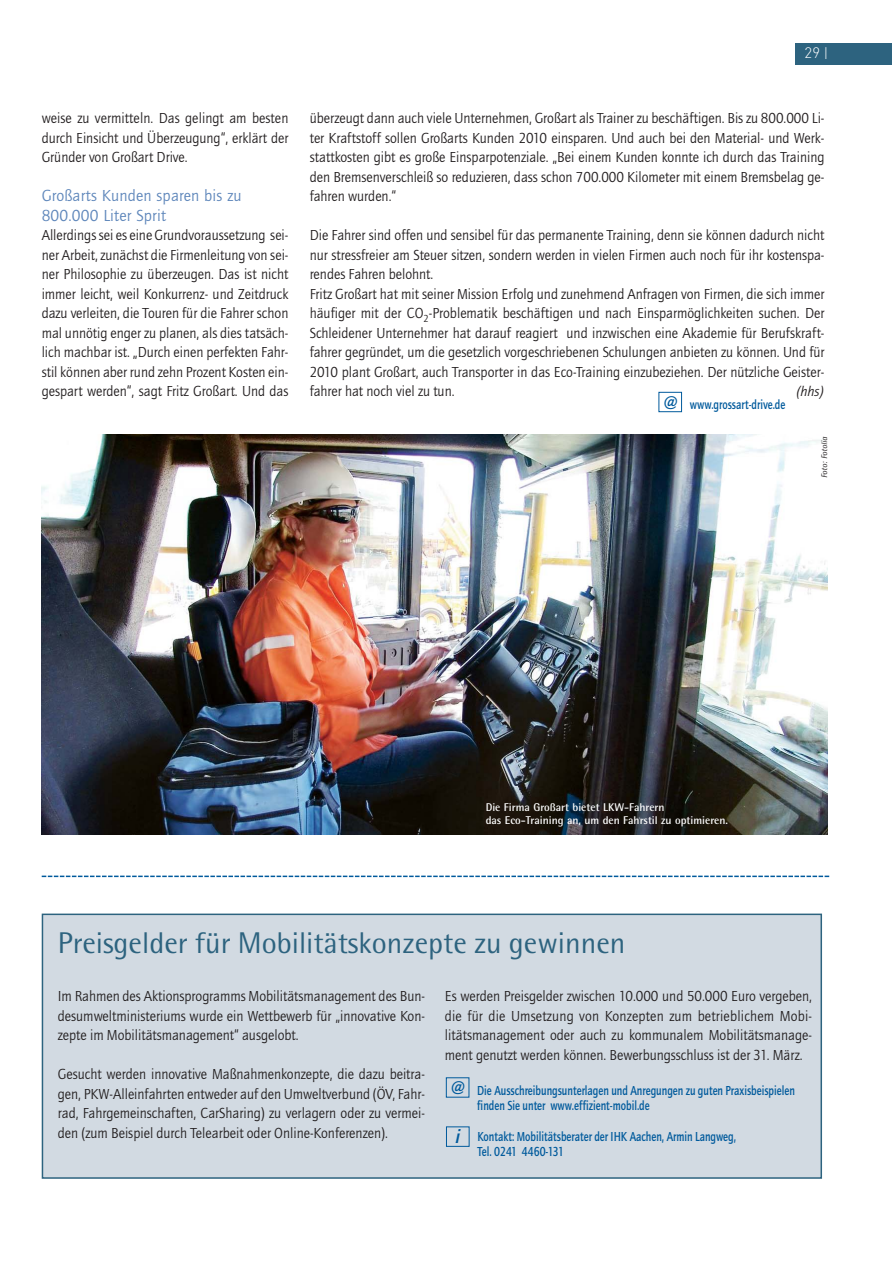
<style>
.page{position:relative;width:892px;height:1263px;background:#fff}
.page>*{position:absolute;margin:0;border:0;box-sizing:border-box;transform-origin:0 0}
.t1{font:30px "Rotis Semi Sans";color:#2d637f}
.t2{font:italic 500 19.5px "Quay Sans EF";color:#005a9c}
.t3{font:16.5px/19.5px "Quay Sans EF";letter-spacing:.01em;color:#5f87bb}
.t4{font:15px/19.5px "Quay Sans EF";color:#231f20;text-align:justify;scale:.95 1}
.t5{font:300 15px "FFDIN";color:#fff}
.t6{font:italic 14.25px "Quay Sans EF";color:#231f20}
.t7{font:500 13.5px/15px "Quay Sans EF";color:#005a9c;scale:.8 1}
.t8{font:700 11.25px/12.8px "Rotis Semi Sans";color:#fff}
.t9{font:italic 8.25px "Rotis Semi Sans";color:#231f20}
.s1{font-size:13.8px}
.s2{font-style:italic;font-size:19.5px}
</style>
<div class="page">
<div style="left:794px;top:43px;width:98px;height:21px;background:#2d637f"></div>
<img style="left:42px;top:434px;width:785px;height:400px">
<div style="left:658px;top:392px;width:24px;height:20px;border:1px solid #005a9c"></div>
<div style="left:43px;top:915px;width:777px;height:262px;background:#d2dae2"></div>
<div style="left:42px;top:913px;width:780px;height:265px;border:2px solid #2d637f"></div>
<div style="left:446px;top:1077px;width:23px;height:20px;border:1px solid #005a9c"></div>
<svg style="left:42px;top:875px;width:787px;height:2px;background:#79a8cb"></svg>
<p class="t4" style="left:42px;top:110px;width:261px">weise zu vermitteln. Das gelingt am besten durch Einsicht und Überzeugung“, erklärt der Gründer von Großart Drive.</p>
<p class="t3" style="left:42px;top:187px;width:201px">Großarts Kunden sparen bis zu<br>800.000 Liter Sprit</p>
<p class="t4" style="left:42px;top:227px;width:261px">Allerdings sei es eine Grundvoraussetzung sei&shy;ner Arbeit, zunächst die Firmenleitung von sei&shy;ner Philosophie zu überzeugen. Das ist nicht immer leicht, weil Konkurrenz- und Zeitdruck dazu verleiten, die Touren für die Fahrer schon mal unnötig enger zu planen, als dies tatsäch&shy;lich machbar ist. „Durch einen perfekten Fahr&shy;stil können aber rund zehn Prozent Kosten ein&shy;gespart werden“, sagt Fritz Großart. Und das</p>
<p class="t5" style="left:804px;top:48px;width:25px">29 <span class="s1">|</span></p>
<p class="t4" style="left:310px;top:110px;width:543px">überzeugt dann auch viele Unternehmen, Großart als Trainer zu beschäftigen. Bis zu 800.000 Li&shy;ter Kraftstoff sollen Großarts Kunden 2010 einsparen. Und auch bei den Material- und Werk&shy;stattkosten gibt es große Einsparpotenziale. „Bei einem Kunden konnte ich durch das Training den Bremsenverschleiß so reduzieren, dass schon 700.000 Kilometer mit einem Bremsbelag ge&shy;fahren wurden.“</p>
<p class="t4" style="left:310px;top:227px;width:543px;text-align:left">Die Fahrer sind offen und sensibel für das permanente Training, denn sie können dadurch nicht nur stressfreier am Steuer sitzen, sondern werden in vielen Firmen auch noch für ihr kostenspa&shy;rendes Fahren belohnt.<br>Fritz Großart hat mit seiner Mission Erfolg und zunehmend Anfragen von Firmen, die sich immer häufiger mit der CO<sub>2</sub>-Problematik beschäftigen und nach Einsparmöglichkeiten suchen. Der Schleidener Unternehmer hat darauf reagiert und inzwischen eine Akademie für Berufskraft&shy;fahrer gegründet, um die gesetzlich vorgeschriebenen Schulungen anbieten zu können. Und für 2010 plant Großart, auch Transporter in das Eco-Training einzubeziehen. Der nützliche Geister&shy;fahrer hat noch viel zu tun.</p>
<p class="t6" style="left:795px;top:386px;width:30px">(hhs)</p>
<p class="t7" style="left:663px;top:398px;width:154px"><span class="s2">@</span> www.grossart-drive.de</p>
<p class="t9" style="left:821px;top:478px;width:44px;rotate:-90deg">Foto: Fotolia</p>
<p class="t8" style="left:485px;top:802px;width:244px">Die Firma Großart bietet LKW-Fahrern<br>das Eco-Training an, um den Fahrstil zu optimieren.</p>
<p class="t1" style="left:58px;top:932px;width:569px">Preisgelder für Mobilitätskonzepte zu gewinnen</p>
<p class="t4" style="left:58px;top:987px;width:388px">Im Rahmen des Aktionsprogramms Mobilitätsmanagement des Bun&shy;desumweltministeriums wurde ein Wettbewerb für „innovative Kon&shy;zepte im Mobilitätsmanagement“ ausgelobt.</p>
<p class="t4" style="left:58px;top:1065px;width:388px">Gesucht werden innovative Maßnahmenkonzepte, die dazu beitra&shy;gen, PKW-Alleinfahrten entweder auf den Umweltverbund (ÖV, Fahr&shy;rad, Fahrgemeinschaften, CarSharing) zu verlagern oder zu vermei&shy;den (zum Beispiel durch Telearbeit oder Online-Konferenzen).</p>
<p class="t4" style="left:445px;top:987px;width:388px">Es werden Preisgelder zwischen 10.000 und 50.000 Euro vergeben, die für die Umsetzung von Konzepten zum betrieblichem Mobi&shy;litätsmanagement oder auch zu kommunalem Mobilitätsmanage&shy;ment genutzt werden können. Bewerbungsschluss ist der 31. März.</p>
<p class="t2" style="left:451px;top:1080px;width:15px">@</p>
<p class="t7" style="left:477px;top:1084px;width:398px">Die Ausschreibungsunterlagen und Anregungen zu guten Praxisbeispielen finden Sie unter www.effizient-mobil.de</p>
<p class="t2" style="left:455px;top:1129px;width:6px">i</p>
<p class="t7" style="left:477px;top:1130px;width:325px">Kontakt: Mobilitätsberater der IHK Aachen, Armin Langweg,<br>Tel. 0241 4460-131</p>
</div>
